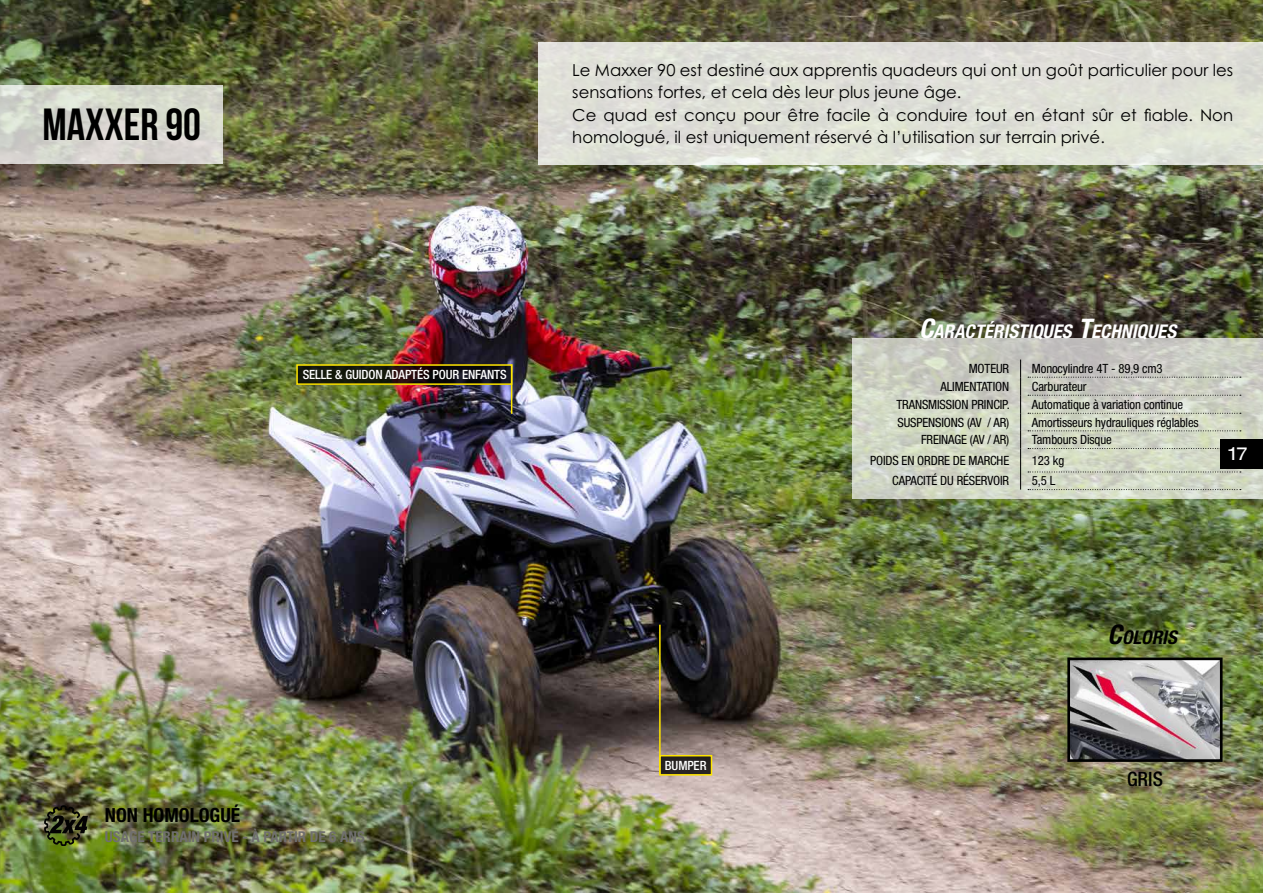
<style>
.page{position:relative;width:1263px;height:893px;background:#fff}
.page>*{position:absolute;margin:0;border:0;box-sizing:border-box;transform-origin:0 0}
.t1{font:700 45px "Bebas Neue";color:#000}
.t2{font:500 condensed 19.8px "Helvetica Neue LT Pro";color:#000}
.t3{font:700 condensed 19.5px "Helvetica Neue LT Pro";color:#000}
.t4{font:italic 700 condensed 18.9px "Helvetica Neue LT Pro";color:#fff}
.t5{font:italic 700 condensed 18.9px "Helvetica Neue LT Pro";color:#000}
.t6{font:expanded 18px "Helvetica Neue LT Pro";color:#fff}
.t7{font:16.5px/22.5px "Century Gothic Pro";color:#000}
.t8{font:700 condensed 15px "Helvetica Neue LT Pro";color:#706f6f}
.t9{font:condensed 12.75px "Helvetica Neue LT Pro";letter-spacing:-.01em;color:#000}
.t10{font:500 condensed 12.75px "Helvetica Neue LT Pro";letter-spacing:-.01em;color:#fff}
.s1{font-size:27px}
</style>
<div class="page">
<img style="left:0;top:0;width:1263px;height:893px">
<svg style="left:299px;top:367px;width:210px;height:15px;background:#13110e"></svg>
<div style="left:296px;top:364px;width:216px;height:21px;border:2px solid #fee400"></div>
<hr style="left:511px;top:364px;width:1px;height:50px;background:#fee400">
<div style="left:660px;top:756px;width:51px;height:19px;background:#272322"></div>
<div style="left:659px;top:755px;width:53px;height:21px;border:2px solid #fee400"></div>
<hr style="left:659px;top:625px;width:2px;height:149px;background:#fee400">
<hr style="left:0;top:338px;width:1px;height:194px;background:#fff">
<hr style="left:0;top:43px;width:1px;height:144px;background:#fff">
<div style="left:538px;top:42px;width:725px;height:122px;background:#dfe0d7"></div>
<svg style="left:852px;top:338px;width:411px;height:160px;background:#ced2c4"></svg>
<svg style="left:1028px;top:489px;width:213px;height:1px"></svg>
<svg style="left:1020px;top:360px;width:1px;height:130px"></svg>
<svg style="left:1028px;top:377px;width:213px;height:1px"></svg>
<svg style="left:1028px;top:395px;width:213px;height:1px"></svg>
<svg style="left:1028px;top:413px;width:213px;height:1px"></svg>
<svg style="left:1028px;top:430px;width:213px;height:1px"></svg>
<svg style="left:1028px;top:448px;width:192px;height:1px"></svg>
<svg style="left:1028px;top:472px;width:213px;height:1px"></svg>
<img style="left:43px;top:805px;width:67px;height:41px">
<img style="left:1071px;top:661px;width:147px;height:97px">
<div style="left:1067px;top:657px;width:155px;height:105px;border:3px solid #000"></div>
<svg style="left:0;top:85px;width:222px;height:79px;background:#d6d7ce"></svg>
<div style="left:1220px;top:439px;width:43px;height:30px;background:#000"></div>
<h1 class="t1" style="left:42px;top:100px;width:160px">MAXXER 90</h1>
<p class="t7" style="left:572px;top:58px;width:662px">Le Maxxer 90 est destiné aux apprentis quadeurs qui ont un goût particulier pour les sensations fortes, et cela dès leur plus jeune âge.<br>Ce quad est conçu pour être facile à conduire tout en étant sûr et fiable. Non homologué, il est uniquement réservé à l’utilisation sur terrain privé.</p>
<p class="t10" style="left:303px;top:367px;width:205px">SELLE &amp; GUIDON ADAPTÉS POUR ENFANTS</p>
<p class="t3" style="left:105px;top:803px;width:137px">NON HOMOLOGUÉ</p>
<p class="t8" style="left:105px;top:827px;width:261px">USAGE TERRAIN PRIVÉ - À PARTIR DE 6 ANS</p>
<p class="t10" style="left:665px;top:758px;width:43px">BUMPER</p>
<p class="t4" style="left:919px;top:320px;width:259px"><span class="s1">C</span>ARACTÉRISTIQUES <span class="s1">T</span>ECHNIQUES</p>
<p class="t9" style="left:969px;top:361px;width:42px">MOTEUR</p>
<p class="t9" style="left:1032px;top:361px;width:132px">Monocylindre 4T - 89,9 cm3</p>
<p class="t9" style="left:940px;top:379px;width:70px">ALIMENTATION</p>
<p class="t9" style="left:1032px;top:379px;width:56px">Carburateur</p>
<p class="t9" style="left:896px;top:397px;width:115px">TRANSMISSION PRINCIP.</p>
<p class="t9" style="left:1032px;top:397px;width:153px">Automatique à variation continue</p>
<p class="t9" style="left:897px;top:415px;width:113px">SUSPENSIONS (AV / AR)</p>
<p class="t9" style="left:1032px;top:415px;width:168px">Amortisseurs hydrauliques réglables</p>
<p class="t9" style="left:921px;top:432px;width:90px">FREINAGE (AV / AR)</p>
<p class="t9" style="left:1032px;top:432px;width:81px">Tambours Disque</p>
<p class="t9" style="left:870px;top:453px;width:141px">POIDS EN ORDRE DE MARCHE</p>
<p class="t9" style="left:1032px;top:453px;width:34px">123 kg</p>
<p class="t9" style="left:892px;top:473px;width:118px">CAPACITÉ DU RÉSERVOIR</p>
<p class="t9" style="left:1032px;top:473px;width:25px">5,5 L</p>
<p class="t6" style="left:1229px;top:444px;width:20px">17</p>
<p class="t5" style="left:1107px;top:626px;width:71px"><span class="s1">C</span>OLORIS</p>
<p class="t2" style="left:1127px;top:767px;width:37px">GRIS</p>
</div>
